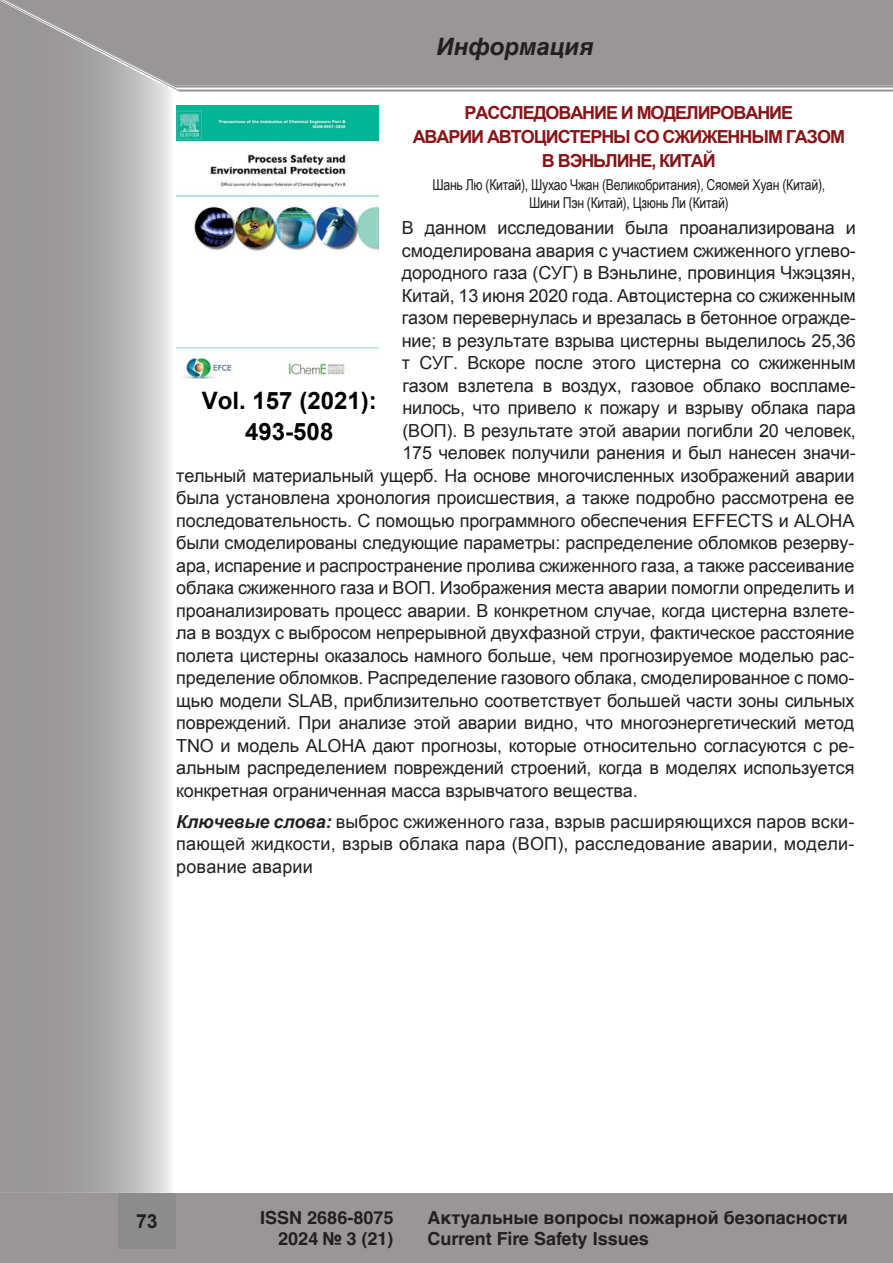
<style>
.page{position:relative;width:893px;height:1263px;background:#fff}
.page>*{position:absolute;margin:0;border:0;box-sizing:border-box;transform-origin:0 0}
.t1{font:700 24px/31.5px "Arial";color:#010202;text-align:center}
.t2{font:24px "Helvetica Cyr Bold Inclined";color:#231f20}
.t3{font:700 19.5px "Arial";color:#231f20}
.t4{font:18px/22.5px "Arial";letter-spacing:-.01em;color:#231f20;text-align:justify}
.t5{font:700 18px/21.6px "Helvetica Cyr";color:#231f20;text-align:right}
.t6{font:700 18px/24px "Arial";letter-spacing:-.06em;color:#871619;text-align:center}
.t7{font:15px/18px "Arial Narrow";letter-spacing:-.02em;color:#231f20;text-align:center}
.s1{font-weight:700;font-style:italic}
</style>
<div class="page">
<div style="left:0;top:1193px;width:893px;height:70px;background:#999695"></div>
<svg style="left:173px;top:88px;width:720px;height:4px"></svg>
<div style="left:173px;top:0;width:720px;height:88px;background:#999695"></div>
<svg style="left:0;top:0;width:173px;height:1193px;background:#adaaaa"></svg>
<div style="left:118px;top:1193px;width:58px;height:56px;background:#8a8c8e"></div>
<img style="left:176px;top:105px;width:203px;height:275px">
<h1 class="t2" style="left:437px;top:33px;width:159px">Информация</h1>
<p class="t6" style="left:413px;top:101px;width:434px">РАССЛЕДОВАНИЕ И МОДЕЛИРОВАНИЕ<br>АВАРИИ АВТОЦИСТЕРНЫ СО СЖИЖЕННЫМ ГАЗОМ<br>В ВЭНЬЛИНЕ, КИТАЙ</p>
<p class="t7" style="left:432px;top:175px;width:394px">Шань Лю (Китай), Шухао Чжан (Великобритания), Сяомей Хуан (Китай),<br>Шини Пэн (Китай), Цзюнь Ли (Китай)</p>
<p class="t4" style="left:402px;top:217px;width:455px">В данном исследовании была проанализирована и смоделирована авария с участием сжиженного углево&shy;дородного газа (СУГ) в Вэньлине, провинция Чжэцзян, Китай, 13 июня 2020 года. Автоцистерна со сжиженным газом перевернулась и врезалась в бетонное огражде&shy;ние; в результате взрыва цистерны выделилось 25,36 т СУГ. Вскоре после этого цистерна со сжиженным газом взлетела в воздух, газовое облако воспламе&shy;нилось, что привело к пожару и взрыву облака пара (ВОП). В результате этой аварии погибли 20 человек, 175 человек получили ранения и был нанесен значи-</p>
<h1 class="t1" style="left:202px;top:385px;width:176px">Vol. 157 (2021):<br>493-508</h1>
<p class="t4" style="left:176px;top:464px;width:680px">тельный материальный ущерб. На основе многочисленных изображений аварии была установлена хронология происшествия, а также подробно рассмотрена ее последовательность. С помощью программного обеспечения EFFECTS и ALOHA были смоделированы следующие параметры: распределение обломков резерву&shy;ара, испарение и распространение пролива сжиженного газа, а также рассеивание облака сжиженного газа и ВОП. Изображения места аварии помогли определить и проанализировать процесс аварии. В конкретном случае, когда цистерна взлете&shy;ла в воздух с выбросом непрерывной двухфазной струи, фактическое расстояние полета цистерны оказалось намного больше, чем прогнозируемое моделью рас&shy;пределение обломков. Распределение газового облака, смоделированное с помо&shy;щью модели SLAB, приблизительно соответствует большей части зоны сильных повреждений. При анализе этой аварии видно, что многоэнергетический метод TNO и модель ALOHA дают прогнозы, которые относительно согласуются с ре&shy;альным распределением повреждений строений, когда в моделях используется конкретная ограниченная масса взрывчатого вещества.</p>
<p class="t4" style="left:176px;top:810px;width:680px"><span class="s1">Ключевые слова:</span> выброс сжиженного газа, взрыв расширяющихся паров вски&shy;пающей жидкости, взрыв облака пара (ВОП), расследование аварии, модели&shy;рование аварии</p>
<p class="t3" style="left:136px;top:1210px;width:23px">73</p>
<p class="t5" style="left:260px;top:1206px;width:135px">ISSN 2686-8075<br>2024 № 3 (21)</p>
<p class="t5" style="left:427px;top:1206px;width:422px;text-align:left">Актуальные вопросы пожарной безопасности<br>Current Fire Safety Issues</p>
</div>
